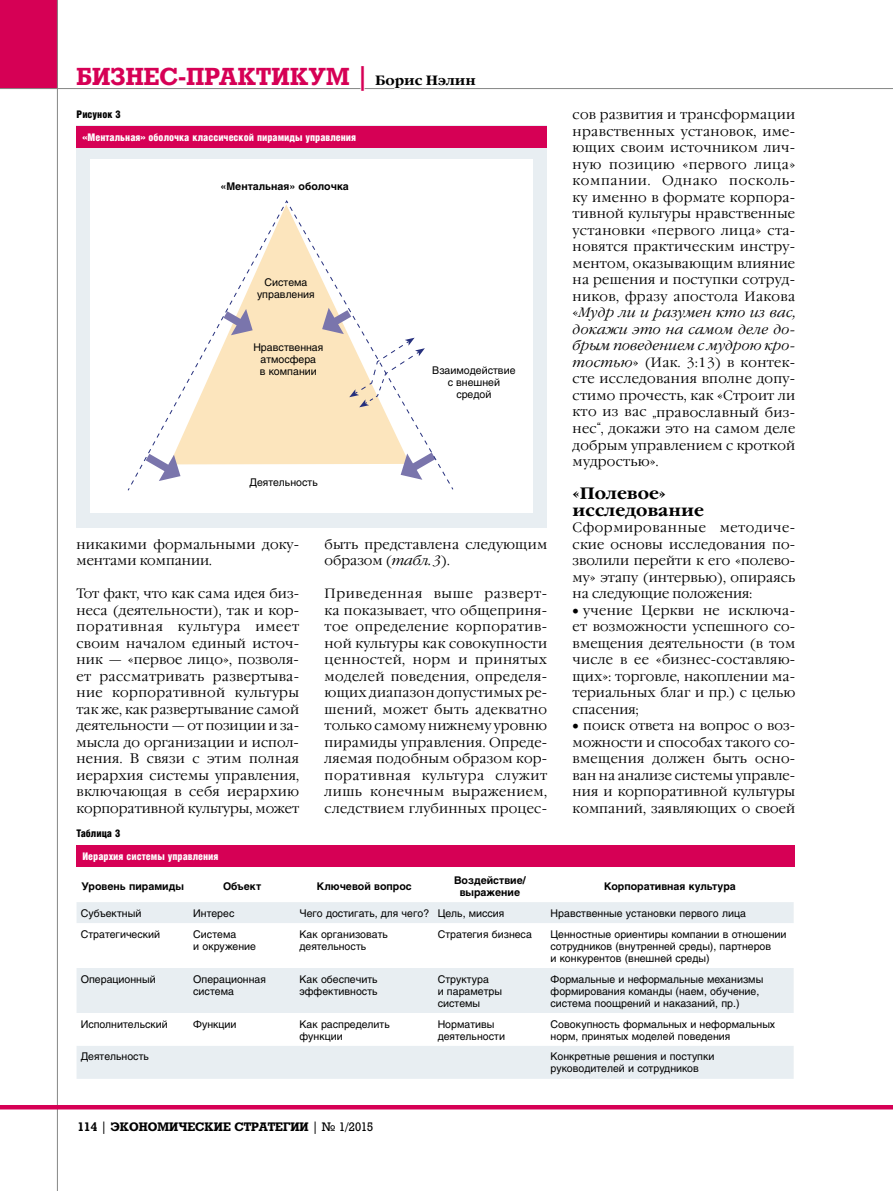
<style>
.page{position:relative;width:893px;height:1191px;background:#fff}
.page>*{position:absolute;margin:0;border:0;box-sizing:border-box;transform-origin:0 0}
.t1{font:700 24px "Rodeo";letter-spacing:-.005em;color:#d60055}
.t2{font:700 16.5px/16.5px "Garamond C";color:#000}
.t3{font:300 13.5px/16.5px "Garamond C";letter-spacing:.01em;color:#000;text-align:justify}
.t4{font:700 12px "Rodeo";color:#000}
.t5{font:10.5px/12px "Helios";color:#000}
.t6{font:700 10.5px/12px "Helios";color:#000;text-align:center}
.t7{font:900 10.5px "Helios Cond";color:#fff}
.t8{font:900 10.5px "Helios Cond";color:#000}
.s1{font-family:"Garamond C";font-size:13.5px;color:#000}
.s2{font-style:italic}
.s3{font-family:"Helios";font-weight:400;font-size:10.5px}
.s4{font-weight:400}
</style>
<div class="page">
<div style="left:0;top:0;width:58px;height:89px;background:#d60055"></div>
<hr style="left:57px;top:0;width:1px;height:1191px;background:#868786">
<hr style="left:0;top:88px;width:893px;height:1px;background:#868786">
<hr style="left:0;top:1105px;width:893px;height:4px;background:#d60055">
<div style="left:77px;top:126px;width:470px;height:402px;background:#e8eef2"></div>
<div style="left:77px;top:126px;width:470px;height:21px;background:#d60055"></div>
<div style="left:90px;top:159px;width:442px;height:353px;background:#fff"></div>
<svg style="left:77px;top:902px;width:717px;height:176px;fill:#e8eef2"></svg>
<div style="left:77px;top:845px;width:718px;height:21px;background:#d60055"></div>
<svg style="left:127px;top:200px;width:327px;height:291px"></svg>
<svg style="left:321px;top:303px;width:104px;height:104px"></svg>
<h1 class="t1" style="left:77px;top:62px;width:401px">Бизнес-практикум | <span class="s1">Борис Нэлин</span></h1>
<p class="t8" style="left:77px;top:108px;width:46px">Рисунок 3</p>
<p class="t7" style="left:83px;top:131px;width:275px">«Ментальная» оболочка классической пирамиды управления</p>
<p class="t6" style="left:221px;top:180px;width:130px">«Ментальная» оболочка</p>
<p class="t5" style="left:257px;top:276px;width:59px;text-align:center">Система управления</p>
<p class="t5" style="left:253px;top:341px;width:71px;text-align:center">Нравственная атмосфера<br>в компании</p>
<p class="t5" style="left:250px;top:476px;width:70px">Деятельность</p>
<p class="t5" style="left:432px;top:364px;width:85px;text-align:center">Взаимодействие с внешней средой</p>
<p class="t3" style="left:77px;top:536px;width:224px">никакими формальными доку&shy;ментами компании.</p>
<p class="t3" style="left:77px;top:585px;width:224px">Тот факт, что как сама идея биз&shy;неса (деятельности), так и кор&shy;поративная культура имеет своим началом единый источ&shy;ник — «первое лицо», позволя&shy;ет рассматривать развертыва&shy;ние корпоративной культуры так же, как развертывание самой деятельности — от позиции и за&shy;мысла до организации и испол&shy;нения. В связи с этим полная иерархия системы управления, включающая в себя иерархию корпоративной культуры, может</p>
<p class="t8" style="left:77px;top:827px;width:45px">Таблица 3</p>
<p class="t7" style="left:83px;top:850px;width:138px">Иерархия системы управления</p>
<p class="t3" style="left:325px;top:536px;width:224px">быть представлена следующим образом (<span class="s2">табл. 3</span>).</p>
<p class="t3" style="left:325px;top:585px;width:224px">Приведенная выше разверт&shy;ка показывает, что общеприня&shy;тое определение корпоратив&shy;ной культуры как совокупности ценностей, норм и принятых моделей поведения, определя&shy;ющих диапазон допустимых ре&shy;шений, может быть адекватно только самому нижнему уровню пирамиды управления. Опреде&shy;ляемая подобным образом кор&shy;поративная культура служит лишь конечным выражением, следствием глубинных процес-</p>
<p class="t3" style="left:573px;top:107px;width:224px">сов развития и трансформации нравственных установок, име&shy;ющих своим источником лич&shy;ную позицию «первого лица» компании. Однако посколь&shy;ку именно в формате корпора&shy;тивной культуры нравственные установки «первого лица» ста&shy;новятся практическим инстру&shy;ментом, оказывающим влияние на решения и поступки сотруд&shy;ников, фразу апостола Иакова «<span class="s2">Мудр ли и разумен кто из вас, докажи это на самом деле до&shy;брым поведением с мудрою кро&shy;тостью</span>» (Иак. 3:13) в контек&shy;сте исследования вполне допу&shy;стимо прочесть, как «Строит ли кто из вас <span class="s3">„</span>православный биз&shy;нес<sup>“</sup>, докажи это на самом деле добрым управлением с кроткой мудростью».</p>
<p class="t2" style="left:573px;top:485px;width:133px">«Полевое» исследование</p>
<p class="t3" style="left:573px;top:519px;width:224px">Сформированные методиче&shy;ские основы исследования по&shy;зволили перейти к его «полево&shy;му» этапу (интервью), опираясь на следующие положения:</p>
<p class="t3" style="left:573px;top:602px;width:224px">• учение Церкви не исключа&shy;ет возможности успешного со&shy;вмещения деятельности (в том числе в ее «бизнес-составляю&shy;щих»: торговле, накоплении ма&shy;териальных благ и пр.) с целью спасения;</p>
<p class="t3" style="left:573px;top:717px;width:224px">• поиск ответа на вопрос о воз&shy;можности и способах такого со&shy;вмещения должен быть осно&shy;ван на анализе системы управле&shy;ния и корпоративной культуры компаний, заявляющих о своей</p>
<p class="t6" style="left:82px;top:880px;width:104px">Уровень пирамиды</p>
<p class="t6" style="left:223px;top:880px;width:40px">Объект</p>
<p class="t6" style="left:317px;top:880px;width:96px">Ключевой вопрос</p>
<p class="t6" style="left:454px;top:874px;width:73px">Воздействие/ выражение</p>
<p class="t6" style="left:604px;top:880px;width:133px">Корпоративная культура</p>
<p class="t5" style="left:81px;top:907px;width:62px">Субъектный</p>
<p class="t5" style="left:193px;top:907px;width:43px">Интерес</p>
<p class="t5" style="left:299px;top:907px;width:206px">Чего достигать, для чего? Цель, миссия</p>
<p class="t5" style="left:551px;top:907px;width:197px">Нравственные установки первого лица</p>
<p class="t5" style="left:81px;top:927px;width:81px">Стратегический</p>
<p class="t5" style="left:193px;top:927px;width:64px">Система<br>и окружение</p>
<p class="t5" style="left:299px;top:927px;width:90px">Как организовать деятельность</p>
<p class="t5" style="left:438px;top:927px;width:96px">Стратегия бизнеса</p>
<p class="t5" style="left:551px;top:927px;width:237px">Ценностные ориентиры компании в отношении сотрудников (внутренней среды), партнеров<br>и конкурентов (внешней среды)</p>
<p class="t5" style="left:81px;top:972px;width:77px">Операционный</p>
<p class="t5" style="left:193px;top:972px;width:74px">Операционная система</p>
<p class="t5" style="left:299px;top:972px;width:80px">Как обеспечить эффективность</p>
<p class="t5" style="left:438px;top:972px;width:66px">Структура<br>и параметры системы</p>
<p class="t5" style="left:551px;top:972px;width:214px">Формальные и неформальные механизмы формирования команды (наем, обучение, система поощрений и наказаний, пр.)</p>
<p class="t5" style="left:81px;top:1017px;width:89px">Исполнительский</p>
<p class="t5" style="left:193px;top:1017px;width:45px">Функции</p>
<p class="t5" style="left:299px;top:1017px;width:92px">Как распределить функции</p>
<p class="t5" style="left:438px;top:1017px;width:69px">Нормативы деятельности</p>
<p class="t5" style="left:551px;top:1017px;width:226px">Совокупность формальных и неформальных норм, принятых моделей поведения</p>
<p class="t5" style="left:81px;top:1050px;width:70px">Деятельность</p>
<p class="t5" style="left:551px;top:1050px;width:165px">Конкретные решения и поступки руководителей и сотрудников</p>
<p class="t4" style="left:78px;top:1119px;width:297px">114 <span class="s4">|</span> ЭКОНОМИЧЕСКИЕ СТРАТЕГИИ <span class="s4">| № 1/2015</span></p>
</div>
